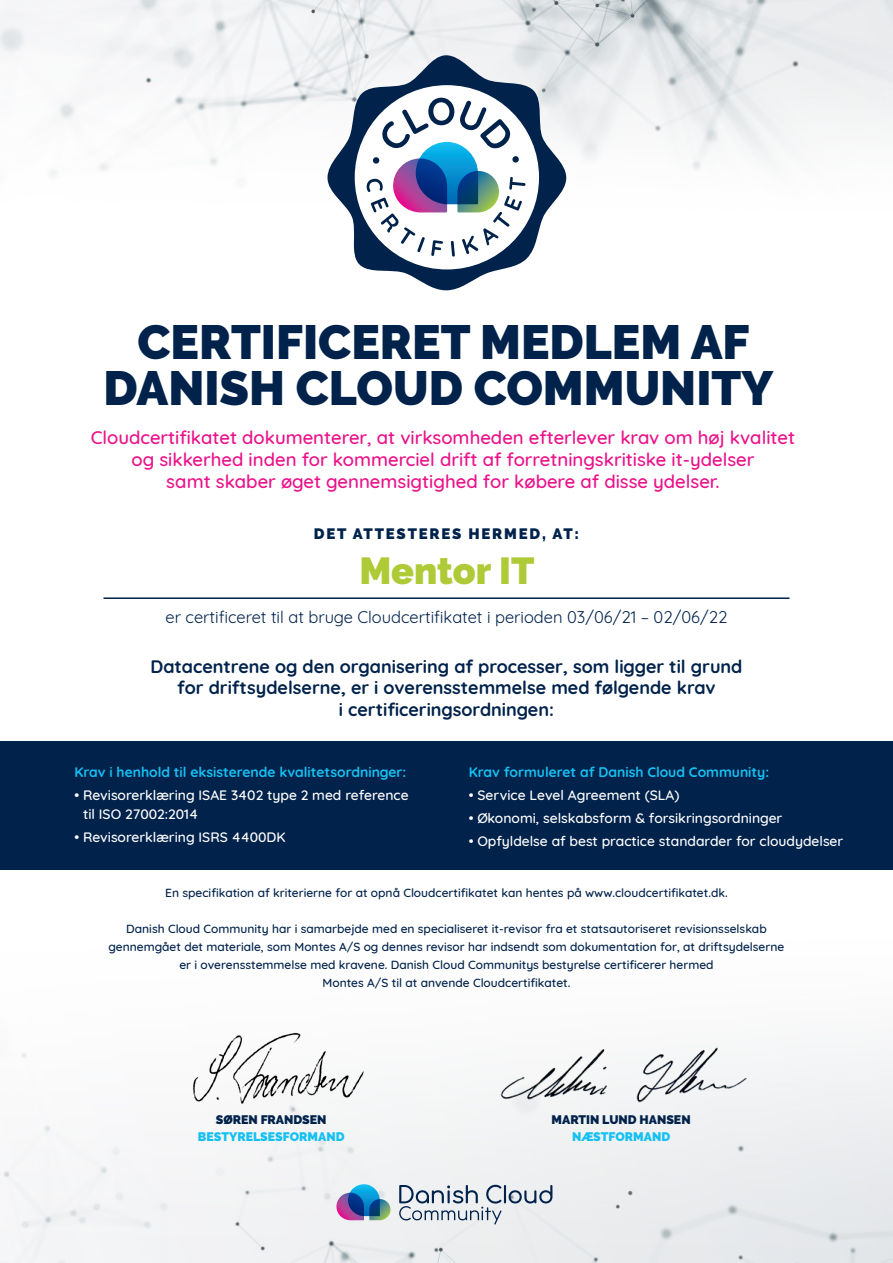
<style>
.page{position:relative;width:893px;height:1263px;background:#fff}
.page>*{position:absolute;margin:0;border:0;box-sizing:border-box;transform-origin:0 0}
.t1{font:900 47.85px/46.3px "Raleway";color:#00224b;text-align:center}
.t2{font:900 37.5px "Raleway";color:#aeca36}
.t3{font:500 18.6px/22.2px "Quicksand";color:#eb128a;text-align:center}
.t4{font:700 18px/21.6px "Quicksand";color:#00224b;text-align:center}
.t5{font:16.5px "Quicksand";color:#00224b}
.t6{font:900 15px "Raleway";letter-spacing:.12em;color:#00224b}
.t7{font:500 13.95px/18.6px "Quicksand";color:#fff}
.t8{font:700 13.95px "Quicksand";color:#15c0f2}
.t9{font:900 12.3px "Raleway";color:#00224b}
.t10{font:900 12.3px "Raleway";color:#15c0f2}
.t11{font:500 12px "Quicksand";color:#00224b}
</style>
<div class="page">
<img style="left:0;top:1050px;width:893px;height:213px">
<img style="left:0;top:0;width:893px;height:291px">
<img style="left:491px;top:1047px;width:271px;height:79px">
<img style="left:182px;top:1032px;width:193px;height:80px">
<div style="left:0;top:741px;width:893px;height:129px;background:#00224b"></div>
<svg style="left:399px;top:1185px;width:153px;height:39px"></svg>
<svg style="left:336px;top:1184px;width:55px;height:36px"></svg>
<svg style="left:327px;top:55px;width:239px;height:235px"></svg>
<div style="left:355px;top:85px;width:184px;height:184px;background:#fff;border-radius:50%"></div>
<svg style="left:367px;top:98px;width:158px;height:159px"></svg>
<hr style="left:103px;top:597px;width:686px;height:2px;background:#00224b">
<h1 class="t1" style="left:104px;top:319px;width:671px">CERTIFICERET MEDLEM AF<br>DANISH CLOUD COMMUNITY</h1>
<h3 class="t3" style="left:91px;top:424px;width:706px">Cloudcertifikatet dokumenterer, at virksomheden efterlever krav om høj kvalitet og sikkerhed inden for kommerciel drift af forretningskritiske it-ydelser<br>samt skaber øget gennemsigtighed for købere af disse ydelser.</h3>
<p class="t6" style="left:314px;top:525px;width:267px">DET ATTESTERES HERMED, AT:</p>
<p class="t2" style="left:359px;top:549px;width:177px">Mentor IT</p>
<p class="t5" style="left:166px;top:604px;width:563px">er certificeret til at bruge Cloudcertifikatet i perioden 03/06/21 – 02/06/22</p>
<h3 class="t4" style="left:150px;top:654px;width:594px">Datacentrene og den organisering af processer, som ligger til grund for driftsydelserne, er i overensstemmelse med følgende krav<br>i certificeringsordningen:</h3>
<p class="t8" style="left:74px;top:760px;width:334px">Krav i henhold til eksisterende kvalitetsordninger:</p>
<p class="t7" style="left:83px;top:784px;width:327px;text-indent:-9px">• Revisorerklæring ISAE 3402 type 2 med reference til ISO 27002:2014</p>
<p class="t7" style="left:74px;top:826px;width:213px">• Revisorerklæring ISRS 4400DK</p>
<p class="t8" style="left:469px;top:760px;width:302px">Krav formuleret af Danish Cloud Community:</p>
<p class="t7" style="left:469px;top:784px;width:212px">• Service Level Agreement (SLA)</p>
<p class="t7" style="left:469px;top:808px;width:315px">• Økonomi, selskabsform &amp; forsikringsordninger</p>
<p class="t7" style="left:469px;top:831px;width:376px">• Opfyldelse af best practice standarder for cloudydelser</p>
<p class="t11" style="left:165px;top:883px;width:564px">En specifikation af kriterierne for at opnå Cloudcertifikatet kan hentes på www.cloudcertifikatet.dk.</p>
<p class="t11" style="left:126px;top:919px;width:642px">Danish Cloud Community har i samarbejde med en specialiseret it-revisor fra et statsautoriseret revisionsselskab</p>
<p class="t11" style="left:109px;top:937px;width:677px">gennemgået det materiale, som Montes A/S og dennes revisor har indsendt som dokumentation for, at driftsydelserne</p>
<p class="t11" style="left:179px;top:955px;width:536px">er i overensstemmelse med kravene. Danish Cloud Communitys bestyrelse certificerer hermed</p>
<p class="t11" style="left:323px;top:973px;width:249px">Montes A/S til at anvende Cloudcertifikatet.</p>
<p class="t9" style="left:216px;top:1112px;width:112px">SØREN FRANDSEN</p>
<p class="t10" style="left:198px;top:1129px;width:148px">BESTYRELSESFORMAND</p>
<p class="t9" style="left:552px;top:1112px;width:141px">MARTIN LUND HANSEN</p>
<p class="t10" style="left:572px;top:1129px;width:100px">NÆSTFORMAND</p>
</div>
